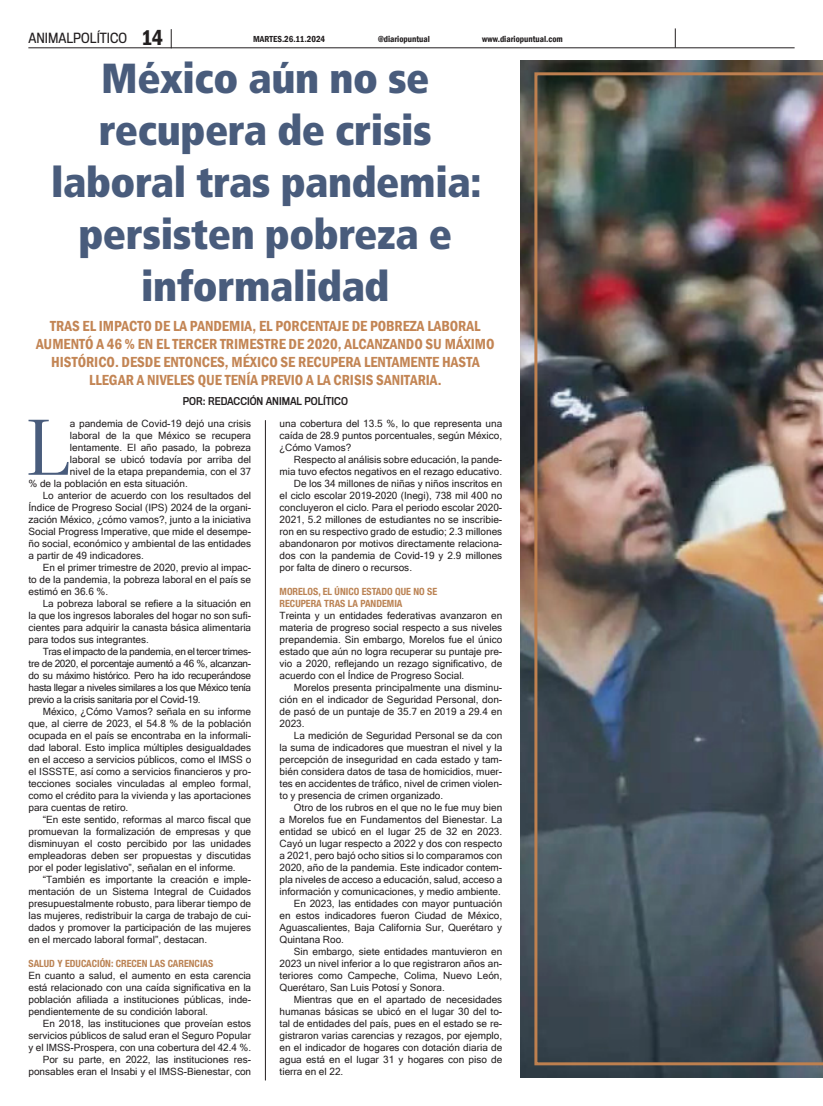
<style>
.page{position:relative;width:823px;height:1106px;background:#fff}
.page>*{position:absolute;margin:0;border:0;box-sizing:border-box;transform-origin:0 0}
.t1{font:78.6px "Acta Deck";color:#495c7c}
.t2{font:900 condensed 42px/52px "Frutiger";letter-spacing:-.01em;color:#495c7c;text-align:center}
.t3{font:600 condensed 22px "Franklin Gothic";color:#231f20}
.t4{font:600 condensed 15px/18px "Franklin Gothic";color:#c38554;text-align:center}
.t5{font:13px "Titling Gothic FB Narrow";color:#231f20}
.t6{font:10px/12px "Microsoft Sans Serif";color:#231f20;text-align:justify}
.t7{font:700 condensed 10px "Helvetica Neue LT Std";color:#bb8354}
.t8{font:10px "Titling Gothic FB Narrow Standard";color:#231f20}
.t9{font:600 condensed 9px "Franklin Gothic";color:#231f20}
</style>
<div class="page">
<hr style="left:28px;top:47px;width:766px;height:1px;background:#231f20">
<svg style="left:674px;top:28px;width:1px;height:20px"></svg>
<svg style="left:171px;top:29px;width:1px;height:19px"></svg>
<hr style="left:265px;top:420px;width:1px;height:660px;background:#231f20">
<img style="left:520px;top:60px;width:302px;height:1017px">
<img style="left:534px;top:72px;width:288px;height:993px">
<p class="t5" style="left:28px;top:30px;width:100px">ANIMALPOLÍTICO</p>
<p class="t3" style="left:141px;top:23px;width:24px">14</p>
<p class="t9" style="left:253px;top:33px;width:74px">MARTES.26.11.2024</p>
<p class="t9" style="left:378px;top:33px;width:53px">@diariopuntual</p>
<p class="t9" style="left:482px;top:33px;width:82px">www.diariopuntual.com</p>
<p class="t2" style="left:51px;top:52px;width:431px">México aún no se recupera de crisis laboral tras pandemia: persisten pobreza e informalidad</p>
<p class="t4" style="left:36px;top:317px;width:459px">TRAS EL IMPACTO DE LA PANDEMIA, EL PORCENTAJE DE POBREZA LABORAL AUMENTÓ A 46 % EN EL TERCER TRIMESTRE DE 2020, ALCANZANDO SU MÁXIMO HISTÓRICO. DESDE ENTONCES, MÉXICO SE RECUPERA LENTAMENTE HASTA LLEGAR A NIVELES QUE TENÍA PREVIO A LA CRISIS SANITARIA.</p>
<p class="t8" style="left:183px;top:396px;width:166px">POR: REDACCIÓN ANIMAL POLÍTICO</p>
<p class="t1" style="left:25px;top:401px;width:46px">L</p>
<p class="t6" style="left:70px;top:417px;width:183px">a pandemia de Covid-19 dejó una crisis</p>
<p class="t6" style="left:279px;top:417px;width:224px">una cobertura del 13.5 %, lo que representa una caída de 28.9 puntos porcentuales, según México, ¿Cómo Vamos?</p>
<p class="t6" style="left:279px;top:453px;width:224px;text-align:right">Respecto al análisis sobre educación, la pande&shy;mia tuvo efectos negativos en el rezago educativo.</p>
<p class="t6" style="left:279px;top:477px;width:224px;text-indent:14px">De los 34 millones de niñas y niños inscritos en el ciclo escolar 2019-2020 (Inegi), 738 mil 400 no concluyeron el ciclo. Para el periodo escolar 2020- 2021, 5.2 millones de estudiantes no se inscribie&shy;ron en su respectivo grado de estudio; 2.3 millones abandonaron por motivos directamente relaciona&shy;dos con la pandemia de Covid-19 y 2.9 millones por falta de dinero o recursos.</p>
<p class="t7" style="left:279px;top:585px;width:159px">MORELOS, EL ÚNICO ESTADO QUE NO SE</p>
<p class="t7" style="left:279px;top:597px;width:124px">RECUPERA TRAS LA PANDEMIA</p>
<p class="t6" style="left:279px;top:609px;width:224px">Treinta y un entidades federativas avanzaron en materia de progreso social respecto a sus niveles prepandemia. Sin embargo, Morelos fue el único estado que aún no logra recuperar su puntaje pre&shy;vio a 2020, reflejando un rezago significativo, de acuerdo con el Índice de Progreso Social.</p>
<p class="t6" style="left:279px;top:681px;width:224px;text-indent:14px">Morelos presenta principalmente una disminu&shy;ción en el indicador de Seguridad Personal, don&shy;de pasó de un puntaje de 35.7 en 2019 a 29.4 en 2023.</p>
<p class="t6" style="left:279px;top:729px;width:224px;text-indent:14px">La medición de Seguridad Personal se da con la suma de indicadores que muestran el nivel y la percepción de inseguridad en cada estado y tam&shy;bién considera datos de tasa de homicidios, muer&shy;tes en accidentes de tráfico, nivel de crimen violen&shy;to y presencia de crimen organizado.</p>
<p class="t6" style="left:279px;top:801px;width:224px;text-indent:14px">Otro de los rubros en el que no le fue muy bien a Morelos fue en Fundamentos del Bienestar. La entidad se ubicó en el lugar 25 de 32 en 2023.<br>Cayó un lugar respecto a 2022 y dos con respecto a 2021, pero bajó ocho sitios si lo comparamos con 2020, año de la pandemia. Este indicador contem&shy;pla niveles de acceso a educación, salud, acceso a información y comunicaciones, y medio ambiente.</p>
<p class="t6" style="left:279px;top:897px;width:224px;text-indent:14px">En 2023, las entidades con mayor puntuación en estos indicadores fueron Ciudad de México, Aguascalientes, Baja California Sur, Querétaro y Quintana Roo.</p>
<p class="t6" style="left:279px;top:945px;width:224px;text-indent:14px">Sin embargo, siete entidades mantuvieron en 2023 un nivel inferior a lo que registraron años an&shy;teriores como Campeche, Colima, Nuevo León, Querétaro, San Luis Potosí y Sonora.</p>
<p class="t6" style="left:279px;top:993px;width:224px;text-indent:14px">Mientras que en el apartado de necesidades humanas básicas se ubicó en el lugar 30 del to&shy;tal de entidades del país, pues en el estado se re&shy;gistraron varias carencias y rezagos, por ejemplo, en el indicador de hogares con dotación diaria de agua está en el lugar 31 y hogares con piso de tierra en el 22.</p>
<p class="t6" style="left:70px;top:429px;width:183px">laboral de la que México se recupera</p>
<p class="t6" style="left:70px;top:441px;width:183px">lentamente. El año pasado, la pobreza</p>
<p class="t6" style="left:70px;top:453px;width:183px">laboral se ubicó todavía por arriba del</p>
<p class="t6" style="left:70px;top:465px;width:183px">nivel de la etapa prepandemia, con el 37</p>
<p class="t6" style="left:28px;top:477px;width:161px">% de la población en esta situación.</p>
<p class="t6" style="left:28px;top:489px;width:224px;text-indent:14px">Lo anterior de acuerdo con los resultados del Índice de Progreso Social (IPS) 2024 de la organi&shy;zación México, ¿cómo vamos?, junto a la iniciativa Social Progress Imperative, que mide el desempe&shy;ño social, económico y ambiental de las entidades a partir de 49 indicadores.</p>
<p class="t6" style="left:28px;top:561px;width:224px;text-indent:14px">En el primer trimestre de 2020, previo al impac&shy;to de la pandemia, la pobreza laboral en el país se estimó en 36.6 %.</p>
<p class="t6" style="left:28px;top:597px;width:224px;text-indent:14px">La pobreza laboral se refiere a la situación en la que los ingresos laborales del hogar no son sufi&shy;cientes para adquirir la canasta básica alimentaria para todos sus integrantes.</p>
<p class="t6" style="left:28px;top:645px;width:224px;text-indent:14px">Tras el impacto de la pandemia, en el tercer trimes&shy;tre de 2020, el porcentaje aumentó a 46 %, alcanzan&shy;do su máximo histórico. Pero ha ido recuperándose hasta llegar a niveles similares a los que México tenía previo a la crisis sanitaria por el Covid-19.</p>
<p class="t6" style="left:28px;top:705px;width:224px;text-indent:14px">México, ¿Cómo Vamos? señala en su informe que, al cierre de 2023, el 54.8 % de la población ocupada en el país se encontraba en la informali&shy;dad laboral. Esto implica múltiples desigualdades en el acceso a servicios públicos, como el IMSS o el ISSSTE, así como a servicios financieros y pro&shy;tecciones sociales vinculadas al empleo formal, como el crédito para la vivienda y las aportaciones para cuentas de retiro.</p>
<p class="t6" style="left:28px;top:813px;width:224px;text-indent:14px">“En este sentido, reformas al marco fiscal que promuevan la formalización de empresas y que disminuyan el costo percibido por las unidades empleadoras deben ser propuestas y discutidas por el poder legislativo”, señalan en el informe.</p>
<p class="t6" style="left:28px;top:873px;width:224px;text-indent:14px">“También es importante la creación e imple&shy;mentación de un Sistema Integral de Cuidados presupuestalmente robusto, para liberar tiempo de las mujeres, redistribuir la carga de trabajo de cui&shy;dados y promover la participación de las mujeres en el mercado laboral formal”, destacan.</p>
<p class="t7" style="left:28px;top:957px;width:186px">SALUD Y EDUCACIÓN: CRECEN LAS CARENCIAS</p>
<p class="t6" style="left:28px;top:969px;width:224px">En cuanto a salud, el aumento en esta carencia está relacionado con una caída significativa en la población afiliada a instituciones públicas, inde&shy;pendientemente de su condición laboral.</p>
<p class="t6" style="left:28px;top:1017px;width:224px;text-indent:14px">En 2018, las instituciones que proveían estos servicios públicos de salud eran el Seguro Popular y el IMSS-Prospera, con una cobertura del 42.4 %.</p>
<p class="t6" style="left:28px;top:1053px;width:224px;text-align:right">Por su parte, en 2022, las instituciones res&shy;ponsables eran el Insabi y el IMSS-Bienestar, con</p>
</div>
